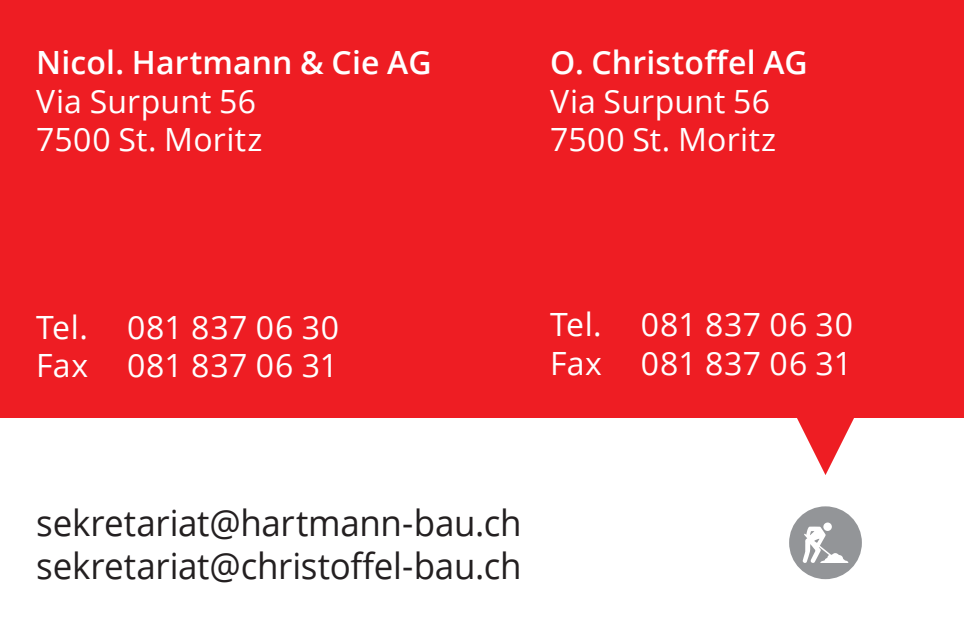
<style>
.page{position:relative;width:964px;height:624px;background:#fff}
.page>*{position:absolute;margin:0;border:0;box-sizing:border-box;transform-origin:0 0}
.t1{font:36px "Open Sans";letter-spacing:-.01em;color:#231f20}
.t2{font:32px "Open Sans";letter-spacing:.01em;color:#fff}
.t3{font:600 32px "Open Sans";letter-spacing:.005em;color:#fff}
</style>
<div class="page">
<div style="left:0;top:0;width:964px;height:417px;background:#ee1d23"></div>
<svg style="left:744px;top:417px;width:163px;height:58px"></svg>
<div style="left:789px;top:506px;width:73px;height:73px;background:#939598;border-radius:50%"></div>
<svg style="left:803px;top:526px;width:45px;height:37px"></svg>
<div style="left:823px;top:522px;width:9px;height:9px;background:#fff;border-radius:50%"></div>
<p class="t3" style="left:36px;top:41px;width:397px">Nicol. Hartmann &amp; Cie AG</p>
<p class="t2" style="left:36px;top:79px;width:221px">Via Surpunt 56</p>
<p class="t2" style="left:36px;top:118px;width:227px">7500 St. Moritz</p>
<p class="t3" style="left:550px;top:41px;width:259px">O. Christoffel AG</p>
<p class="t2" style="left:550px;top:79px;width:221px">Via Surpunt 56</p>
<p class="t2" style="left:550px;top:118px;width:227px">7500 St. Moritz</p>
<p class="t2" style="left:36px;top:305px;width:304px">Tel. 081 837 06 30</p>
<p class="t2" style="left:36px;top:343px;width:303px">Fax 081 837 06 31</p>
<p class="t2" style="left:550px;top:303px;width:304px">Tel. 081 837 06 30</p>
<p class="t2" style="left:550px;top:341px;width:303px">Fax 081 837 06 31</p>
<p class="t1" style="left:36px;top:498px;width:487px">sekretariat@hartmann-bau.ch</p>
<p class="t1" style="left:36px;top:541px;width:487px">sekretariat@christoffel-bau.ch</p>
</div>
